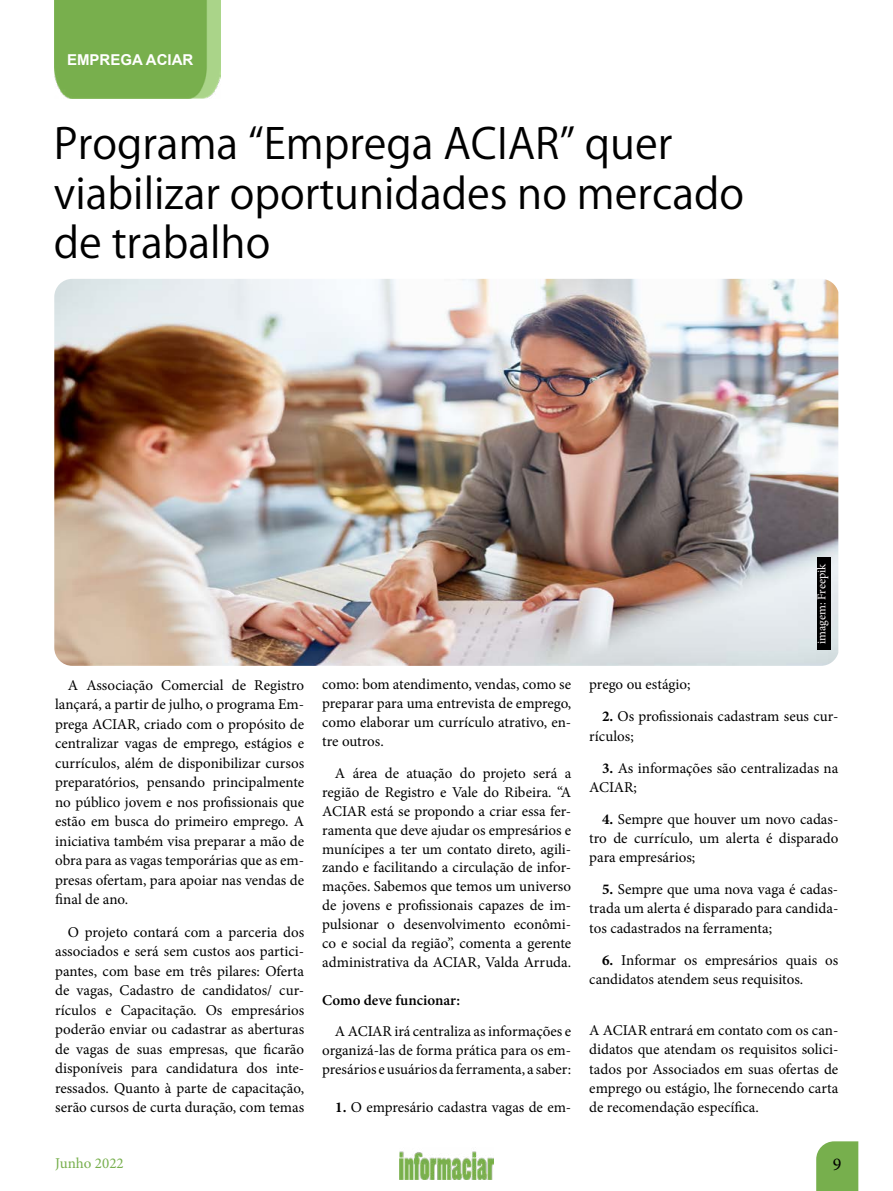
<style>
.page{position:relative;width:893px;height:1191px;background:#fff}
.page>*{position:absolute;margin:0;border:0;box-sizing:border-box;transform-origin:0 0}
.t1{font:42px/49.5px "Koz Go Pr 6 N";color:#000}
.t2{font:18px "Minion Pro";color:#000}
.t3{font:15px/19.5px "Minion Pro";color:#000;text-align:justify}
.t4{font:600 15px "Minion Pro";color:#000}
.t5{font:700 15px "Arial";color:#fff}
.t6{font:15px "Minion Pro";color:#77af4d}
.t7{font:12px "Minion Pro";letter-spacing:-.005em;color:#fffcfd}
.s1{font-weight:700}
</style>
<div class="page">
<svg style="left:816px;top:1141px;width:42px;height:50px"></svg>
<img style="left:399px;top:1151px;width:95px;height:28px">
<img style="left:54px;top:0;width:167px;height:98px">
<img style="left:54px;top:279px;width:784px;height:387px">
<div style="left:817px;top:557px;width:13px;height:93px;background:#000"></div>
<p class="t5" style="left:67px;top:49px;width:128px">EMPREGA ACIAR</p>
<h1 class="t1" style="left:54px;top:120px;width:692px">Programa “Emprega ACIAR” quer viabilizar oportunidades no mercado de trabalho</h1>
<p class="t7" style="left:814px;top:644px;width:82px;rotate:-90deg">imagem: Freepik</p>
<p class="t3" style="left:55px;top:675px;width:251px;text-indent:13px">A Associação Comercial de Registro lançará, a partir de julho, o programa Em&shy;prega ACIAR, criado com o propósito de centralizar vagas de emprego, estágios e currículos, além de disponibilizar cursos preparatórios, pensando principalmente no público jovem e nos profissionais que estão em busca do primeiro emprego. A iniciativa também visa preparar a mão de obra para as vagas temporárias que as em&shy;presas ofertam, para apoiar nas vendas de final de ano.</p>
<p class="t3" style="left:55px;top:922px;width:251px;text-indent:13px">O projeto contará com a parceria dos associados e será sem custos aos partici&shy;pantes, com base em três pilares: Oferta de vagas, Cadastro de candidatos/ cur&shy;rículos e Capacitação. Os empresários poderão enviar ou cadastrar as aberturas de vagas de suas empresas, que ficarão disponíveis para candidatura dos inte&shy;ressados. Quanto à parte de capacitação, serão cursos de curta duração, com temas</p>
<p class="t3" style="left:322px;top:675px;width:251px;line-height:18.9px">como: bom atendimento, vendas, como se preparar para uma entrevista de emprego, como elaborar um currículo atrativo, en&shy;tre outros.</p>
<p class="t3" style="left:322px;top:763px;width:251px;line-height:18.9px;text-indent:13px">A área de atuação do projeto será a região de Registro e Vale do Ribeira. “A ACIAR está se propondo a criar essa fer&shy;ramenta que deve ajudar os empresários e munícipes a ter um contato direto, agili&shy;zando e facilitando a circulação de infor&shy;mações. Sabemos que temos um universo de jovens e profissionais capazes de im&shy;pulsionar o desenvolvimento econômi&shy;co e social da região”, comenta a gerente administrativa da ACIAR, Valda Arruda.</p>
<p class="t4" style="left:322px;top:989px;width:139px">Como deve funcionar:</p>
<p class="t3" style="left:322px;top:1022px;width:251px;line-height:18.9px;text-indent:13px">A ACIAR irá centraliza as informações e organizá-las de forma prática para os em&shy;presários e usuários da ferramenta, a saber:</p>
<p class="t3" style="left:335px;top:1097px;width:238px"><span class="s1">1.</span> O empresário cadastra vagas de em-</p>
<p class="t3" style="left:589px;top:675px;width:103px">prego ou estágio;</p>
<p class="t3" style="left:589px;top:707px;width:251px;text-indent:13px"><span class="s1">2.</span> Os profissionais cadastram seus cur&shy;rículos;</p>
<p class="t3" style="left:589px;top:758px;width:251px;text-indent:13px"><span class="s1">3.</span> As informações são centralizadas na<br>ACIAR;</p>
<p class="t3" style="left:589px;top:809px;width:251px;text-indent:13px"><span class="s1">4.</span> Sempre que houver um novo cadas&shy;tro de currículo, um alerta é disparado para empresários;</p>
<p class="t3" style="left:589px;top:880px;width:251px;text-indent:13px"><span class="s1">5.</span> Sempre que uma nova vaga é cadas&shy;trada um alerta é disparado para candida&shy;tos cadastrados na ferramenta;</p>
<p class="t3" style="left:589px;top:950px;width:251px;text-indent:13px"><span class="s1">6.</span> Informar os empresários quais os candidatos atendem seus requisitos.</p>
<p class="t3" style="left:589px;top:1020px;width:251px">A ACIAR entrará em contato com os can&shy;didatos que atendam os requisitos solici&shy;tados por Associados em suas ofertas de emprego ou estágio, lhe fornecendo carta de recomendação específica.</p>
<p class="t6" style="left:55px;top:1152px;width:70px">Junho 2022</p>
<p class="t2" style="left:833px;top:1152px;width:10px">9</p>
</div>
